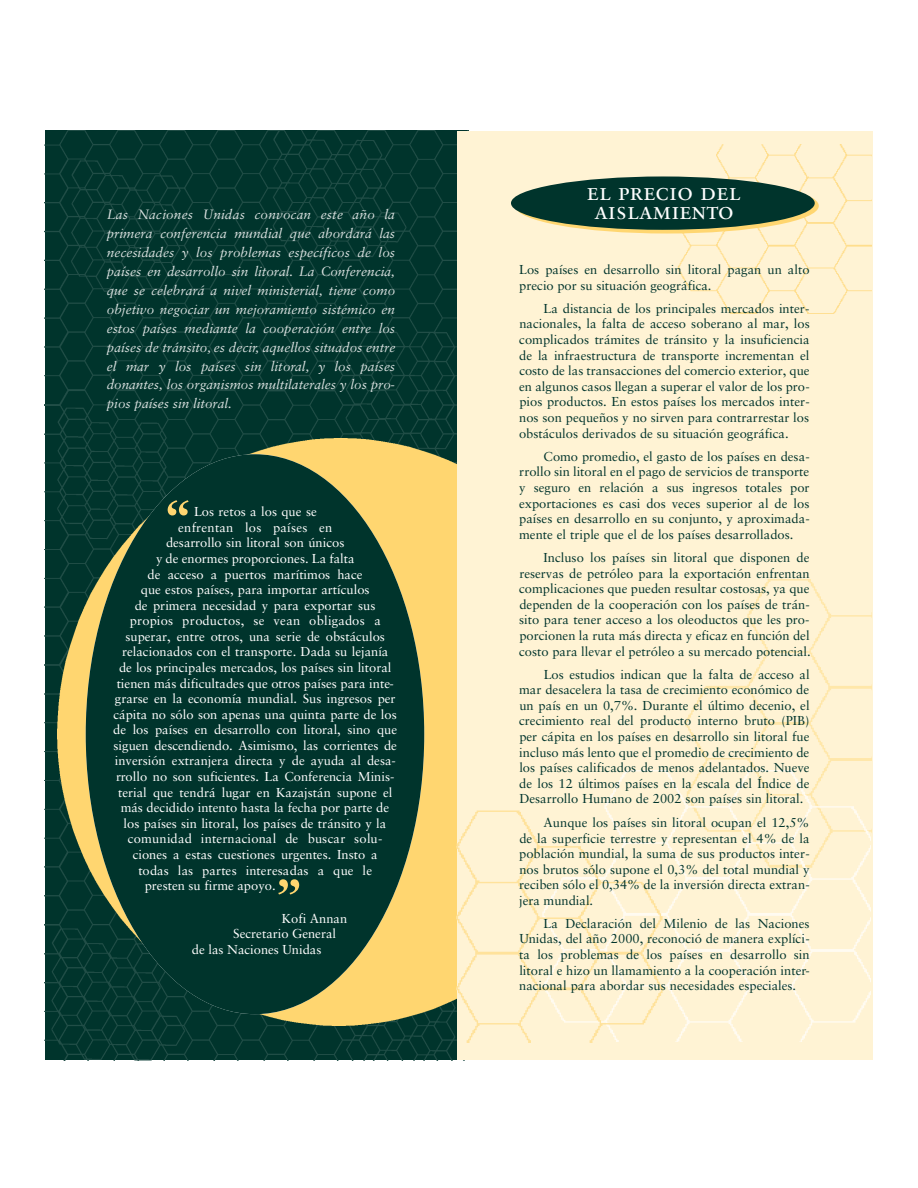
<style>
.page{position:relative;width:918px;height:1188px;background:#fff}
.page>*{position:absolute;margin:0;border:0;box-sizing:border-box;transform-origin:0 0}
.t1{font:700 54px "Sabon";color:#ffd670}
.t2{font:24.3px/18.9px "Sabon Roman SC";color:#fff;text-align:center}
.t3{font:13.5px/18.9px "Sabon Italic Os F";color:#d9e0df;text-align:justify}
.t4{font:12.9px/15.6px "Sabon";color:#00342c;text-align:justify}
.t5{font:12.9px "Sabon";color:#fff}
.t6{font:12.9px "Sabon";letter-spacing:.02em;color:#fff}
</style>
<div class="page">
<img style="left:45px;top:131px;width:423px;height:929px">
<img style="left:57px;top:438px;width:400px;height:588px">
<div style="left:457px;top:132px;width:416px;height:928px;background:#fff3d4"></div>
<div style="left:86px;top:454px;width:338px;height:560px;background:#00342c;border-radius:50%"></div>
<img style="left:685px;top:579px;width:186px;height:343px">
<img style="left:683px;top:749px;width:187px;height:293px">
<img style="left:457px;top:770px;width:226px;height:273px">
<img style="left:677px;top:144px;width:194px;height:170px">
<svg style="left:515px;top:178px;width:304px;height:56px"></svg>
<div style="left:511px;top:176px;width:304px;height:54px;background:#00342c;border-radius:50%"></div>
<p class="t3" style="left:107px;top:206px;width:290px">Las Naciones Unidas convocan este año la primera conferencia mundial que abordará las necesidades y los problemas específicos de los países en desarrollo sin litoral. La Conferencia, que se celebrará a nivel ministerial, tiene como objetivo negociar un mejoramiento sistémico en estos países mediante la cooperación entre los países de tránsito, es decir, aquellos situados entre el mar y los países sin litora l , y los países donantes, los organismos multilaterales y los pro&shy;pios países sin litoral.</p>
<h1 class="t1" style="left:163px;top:497px;width:32px">“</h1>
<p class="t5" style="left:194px;top:507px;width:124px">Los retos a los que se</p>
<p class="t6" style="left:178px;top:522px;width:156px">e n f rentan los países en</p>
<p class="t5" style="left:166px;top:538px;width:180px">desarrollo sin litoral son únicos</p>
<p class="t5" style="left:156px;top:553px;width:200px">y de enormes proporciones. La falta</p>
<p class="t5" style="left:148px;top:569px;width:217px">de acceso a puertos marítimos hace</p>
<p class="t5" style="left:141px;top:584px;width:230px">que estos países, para importar artículos</p>
<p class="t5" style="left:135px;top:600px;width:242px">de primera necesidad y para exportar sus</p>
<p class="t6" style="left:130px;top:615px;width:253px">p ropios productos, se vean obligados a</p>
<p class="t5" style="left:125px;top:631px;width:261px">superar, entre otros, una serie de obstáculos</p>
<p class="t5" style="left:122px;top:647px;width:268px">relacionados con el transporte. Dada su lejanía</p>
<p class="t5" style="left:119px;top:662px;width:274px">de los principales mercados, los países sin litoral</p>
<p class="t5" style="left:117px;top:678px;width:278px">tienen más dificultades que otros países para inte-</p>
<p class="t5" style="left:115px;top:693px;width:282px">grarse en la economía mundial. Sus ingresos per</p>
<p class="t5" style="left:113px;top:709px;width:285px">cápita no sólo son apenas una quinta parte de los</p>
<p class="t5" style="left:113px;top:724px;width:285px">de los países en desarrollo con litoral, sino que</p>
<p class="t5" style="left:114px;top:740px;width:285px">siguen descendiendo. Asimismo, las corrientes de</p>
<p class="t5" style="left:115px;top:756px;width:283px">inversión extranjera directa y de ayuda al desa-</p>
<p class="t5" style="left:116px;top:771px;width:280px">rrollo no son suficientes. La Conferencia Minis-</p>
<p class="t5" style="left:118px;top:787px;width:276px">terial que tendrá lugar en Kazajstán supone el</p>
<p class="t5" style="left:121px;top:802px;width:270px">más decidido intento hasta la fecha por parte de</p>
<p class="t5" style="left:124px;top:818px;width:264px">los países sin litoral, los países de tránsito y la</p>
<p class="t6" style="left:128px;top:833px;width:256px">comunidad internacional de buscar solu-</p>
<p class="t5" style="left:133px;top:849px;width:247px">ciones a estas cuestiones urgentes. Insto a</p>
<p class="t5" style="left:138px;top:865px;width:235px">todas las partes interesadas a que le</p>
<p class="t5" style="left:145px;top:880px;width:132px">presten su firme apoyo.</p>
<p class="t5" style="left:282px;top:913px;width:67px">Kofi Annan</p>
<p class="t5" style="left:233px;top:928px;width:104px">Secretario General</p>
<p class="t5" style="left:192px;top:944px;width:131px">de las Naciones Unidas</p>
<h1 class="t1" style="left:274px;top:876px;width:32px">”</h1>
<h2 class="t2" style="left:587px;top:185px;width:155px">el precio del aislamiento</h2>
<p class="t4" style="left:519px;top:263px;width:292px">Los países en desarrollo sin litoral pagan un alto precio por su situación geográfica.</p>
<p class="t4" style="left:519px;top:302px;width:292px;text-indent:25px">La distancia de los principales mercados inter&shy;nacionales, la falta de acceso soberano al mar, los complicados trámites de tránsito y la insuficiencia de la infraestructura de transporte incrementan el costo de las transacciones del comercio exterior, que en algunos casos llegan a superar el valor de los pro&shy;pios productos. En estos países los mercados inter&shy;nos son pequeños y no sirven para contrarrestar los obstáculos derivados de su situación geográfica.</p>
<p class="t4" style="left:519px;top:450px;width:292px;text-indent:25px">Como promedio, el gasto de los países en desa&shy;rrollo sin litoral en el pago de servicios de transporte y seguro en relación a sus ingresos totales por exportaciones es casi dos veces superior al de los países en desarrollo en su conjunto, y aproximada&shy;mente el triple que el de los países desarrollados.</p>
<p class="t4" style="left:519px;top:551px;width:293px;text-indent:24px">Incluso los países sin litoral que disponen de reservas de petróleo para la exportación enfrentan complicaciones que pueden resultar costosas, ya que dependen de la cooperación con los países de trán&shy;sito para tener acceso a los oleoductos que les pro&shy;porcionen la ruta más directa y eficaz en función del costo para llevar el petróleo a su mercado potencial.</p>
<p class="t4" style="left:519px;top:668px;width:292px;text-indent:25px">Los estudios indican que la falta de acceso al mar desacelera la tasa de crecimiento económico de un país en un 0,7%. Durante el último decenio, el crecimiento real del producto interno bruto (PIB) per cápita en los países en desarrollo sin litoral fue incluso más lento que el promedio de crecimiento de los países calificados de menos adelantados. Nueve de los 12 últimos países en la escala del Índice de Desarrollo Humano de 2002 son países sin litoral.</p>
<p class="t4" style="left:519px;top:816px;width:292px;text-indent:25px">Aunque los países sin litoral ocupan el 12,5% de la superficie terrestre y representan el 4% de la población mundial, la suma de sus productos inter&shy;nos brutos sólo supone el 0,3% del total mundial y reciben sólo el 0,34% de la inversión directa extran&shy;jera mundial.</p>
<p class="t4" style="left:519px;top:917px;width:292px;text-indent:24px">La Declaración del Milenio de las Naciones Unidas, del año 2000, reconoció de manera explíci&shy;ta los problemas de los países en desarrollo sin litoral e hizo un llamamiento a la cooperación inter&shy;nacional para abordar sus necesidades especiales.</p>
</div>
